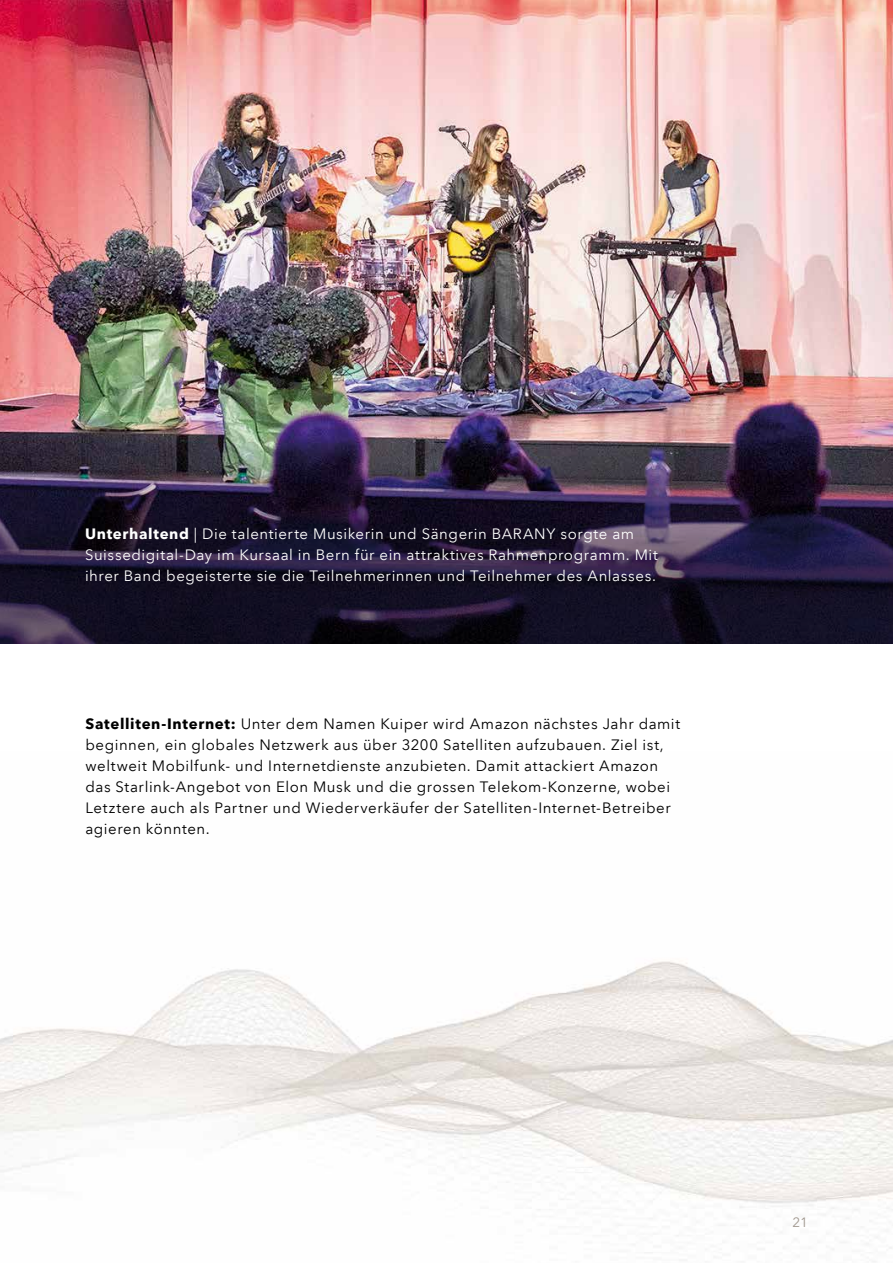
<style>
.page{position:relative;width:893px;height:1263px;background:#fff}
.page>*{position:absolute;margin:0;border:0;box-sizing:border-box;transform-origin:0 0}
.t1{font:15px/21px "Avenir Next LT Pro";letter-spacing:.035em;color:#000}
.t2{font:15px/21px "Avenir Next LT Pro";letter-spacing:.035em;color:#fff}
.t3{font:13.5px "Avenir Next LT Pro";color:#9f968d}
.s1{font-weight:700}
</style>
<div class="page">
<img style="left:0;top:961px;width:893px;height:301px">
<img style="left:0;top:0;width:893px;height:389px">
<img style="left:0;top:389px;width:893px;height:255px">
<p class="t2" style="left:85px;top:523px;width:574px"><span class="s1">Unterhaltend</span> | Die talentierte Musikerin und Sängerin BARANY sorgte am<br>Suissedigital-Day im Kursaal in Bern für ein attraktives Rahmenprogramm. Mit ihrer Band begeisterte sie die Teilnehmerinnen und Teilnehmer des Anlasses.</p>
<p class="t1" style="left:85px;top:714px;width:596px"><span class="s1">Satelliten-Internet:</span> Unter dem Namen Kuiper wird Amazon nächstes Jahr damit beginnen, ein globales Netzwerk aus über 3200 Satelliten aufzubauen. Ziel ist, weltweit Mobilfunk- und Internetdienste anzubieten. Damit attackiert Amazon das Starlink-Angebot von Elon Musk und die grossen Telekom-Konzerne, wobei Letztere auch als Partner und Wiederverkäufer der Satelliten-Internet-Betreiber agieren könnten.</p>
<p class="t3" style="left:792px;top:1214px;width:17px">21</p>
</div>
